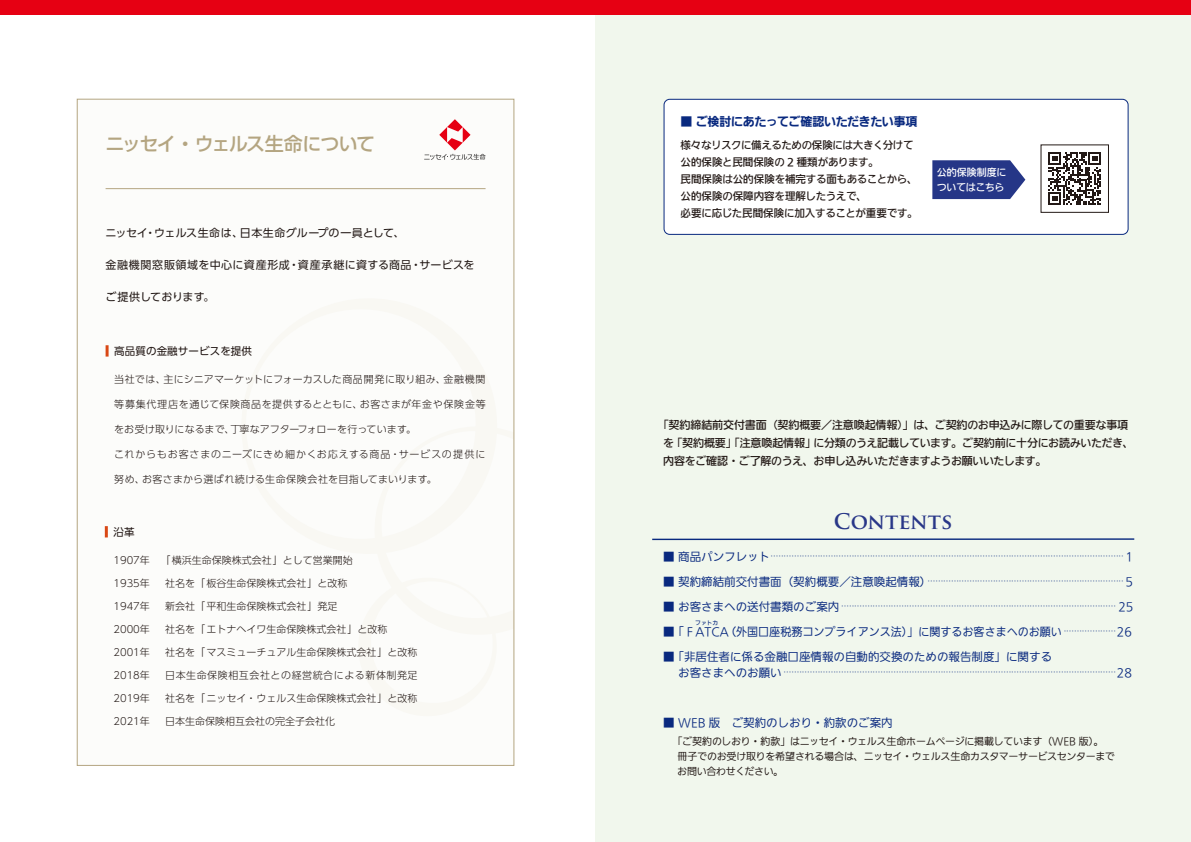
<style>
.page{position:relative;width:1191px;height:842px;background:#fff}
.page>*{position:absolute;margin:0;border:0;box-sizing:border-box;transform-origin:0 0}
.t1{font:700 21px "Trajan Pro";color:#293788}
.t2{font:500 19px "UD Shin Go Pro";letter-spacing:-.065em;color:#b4a581}
.t3{font:700 12px "Iwa UD Go Dsp Pro";letter-spacing:-.035em;color:#09297f}
.t4{font:100 11.5px "Iwa UD Go Hon Pro";color:#09297f}
.t5{font:500 11px/18px "Iwa UD Go Hon Pro";letter-spacing:-.025em;color:#231916}
.t6{font:11px "UD Shin Go Pro";letter-spacing:.035em;color:#231916}
.t7{font:11px "UD Shin Go Pro";letter-spacing:.005em;color:#231916}
.t8{font:11px "UD Shin Go Pro";letter-spacing:-.005em;color:#231916}
.t9{font:500 10.5px/17px "Iwa UD Go Hon Pro";letter-spacing:-.02em;color:#231916}
.t10{font:10.5px "UD Shin Go Pro";letter-spacing:.01em;color:#1f1411}
.t11{font:300 10px "UD Shin Go Pro";color:#231916}
.t12{font:100 10px/15px "Iwa UD Go Hon Pro";letter-spacing:-.03em;color:#231916}
.t13{font:300 10px "UD Shin Go Pro";letter-spacing:.055em;color:#231916}
.t14{font:300 10px "UD Shin Go Pro";letter-spacing:.075em;color:#231916}
.t15{font:300 10px "UD Shin Go Pro";letter-spacing:.025em;color:#231916}
.t16{font:500 10px/14.8px "Iwa UD Go Hon Pro";letter-spacing:-.025em;color:#fff}
.t17{font:100 8px "Iwa UD Go Hon Pro";color:#09297f}
.t18{font:100 5.8px "Iwa UD Go Hon Pro";color:#09297f}
.s1{font-size:11.5px}
</style>
<div class="page">
<div style="left:77px;top:99px;width:437px;height:666px;background:#fcfcfa"></div>
<svg style="left:106px;top:345px;width:3px;height:12px"></svg>
<svg style="left:105px;top:526px;width:3px;height:11px"></svg>
<hr style="left:106px;top:188px;width:379px;height:1px;background:#b4a581">
<svg style="left:424px;top:119px;width:61px;height:41px"></svg>
<div style="left:595px;top:14px;width:596px;height:828px;background:#f1f7ed"></div>
<div style="left:0;top:0;width:1191px;height:14px;background:#e60013"></div>
<svg style="left:652px;top:538px;width:483px;height:3px"></svg>
<div style="left:664px;top:99px;width:464px;height:135px;background:#fff;border-radius:6px"></div>
<div style="left:663px;top:99px;width:465px;height:136px;border:1px solid #09297f;border-radius:6px"></div>
<svg style="left:932px;top:160px;width:93px;height:39px"></svg>
<svg style="left:1048px;top:152px;width:53px;height:53px"></svg>
<h2 class="t2" style="left:106px;top:128px;width:271px">ニッセイ・ウェルス生命について</h2>
<h3 class="t7" style="left:106px;top:224px;width:300px">ニッセイ・ウェルス生命は、日本生命グループの一員として、</h3>
<h3 class="t6" style="left:106px;top:256px;width:370px">金融機関窓販領域を中心に資産形成・資産承継に資する商品・サービスを</h3>
<h3 class="t8" style="left:106px;top:288px;width:111px">ご提供しております。</h3>
<h3 class="t10" style="left:114px;top:343px;width:139px">高品質の金融サービスを提供</h3>
<p class="t11" style="left:114px;top:371px;width:373px">当社では、主にシニアマーケットにフォーカスした商品開発に取り組み、金融機関</p>
<p class="t13" style="left:114px;top:396px;width:373px">等募集代理店を通じて保険商品を提供するとともに、お客さまが年金や保険金等</p>
<p class="t11" style="left:114px;top:421px;width:303px">をお受け取りになるまで、丁寧なアフターフォローを行っています。</p>
<p class="t14" style="left:114px;top:446px;width:373px">これからもお客さまのニーズにきめ細かくお応えする商品・サービスの提供に</p>
<p class="t15" style="left:114px;top:471px;width:324px">努め、お客さまから選ばれ続ける生命保険会社を目指してまいります。</p>
<h3 class="t10" style="left:113px;top:524px;width:23px">沿革</h3>
<p class="t11" style="left:113px;top:552px;width:241px">1907年 「横浜生命保険株式会社」として営業開始</p>
<p class="t11" style="left:113px;top:575px;width:38px">1935年</p>
<p class="t11" style="left:165px;top:575px;width:184px">社名を「板谷生命保険株式会社」と改称</p>
<p class="t11" style="left:113px;top:598px;width:38px">1947年</p>
<p class="t11" style="left:165px;top:598px;width:174px">新会社「平和生命保険株式会社」発足</p>
<p class="t11" style="left:113px;top:621px;width:38px">2000年</p>
<p class="t11" style="left:165px;top:621px;width:224px">社名を「エトナヘイワ生命保険株式会社」と改称</p>
<p class="t11" style="left:113px;top:644px;width:38px">2001年</p>
<p class="t11" style="left:165px;top:644px;width:254px">社名を「マスミューチュアル生命保険株式会社」と改称</p>
<p class="t11" style="left:113px;top:667px;width:38px">2018年</p>
<p class="t13" style="left:165px;top:667px;width:254px">日本生命保険相互会社との経営統合による新体制発足</p>
<p class="t11" style="left:113px;top:690px;width:38px">2019年</p>
<p class="t11" style="left:165px;top:690px;width:254px">社名を「ニッセイ・ウェルス生命保険株式会社」と改称</p>
<p class="t11" style="left:113px;top:713px;width:38px">2021年</p>
<p class="t11" style="left:165px;top:713px;width:171px">日本生命保険相互会社の完全子会社化</p>
<h3 class="t3" style="left:680px;top:113px;width:238px">■ ご検討にあたってご確認いただきたい事項</h3>
<h3 class="t9" style="left:680px;top:136px;width:239px">様々なリスクに備えるための保険には大きく分けて公的保険と民間保険の 2 種類があります。<br>民間保険は公的保険を補完する面もあることから、公的保険の保障内容を理解したうえで、<br>必要に応じた民間保険に加入することが重要です。</h3>
<p class="t16" style="left:936px;top:165px;width:71px">公的保険制度についてはこちら</p>
<h3 class="t5" style="left:663px;top:416px;width:472px;text-indent:-5px">「契約締結前交付書面（契約概要／注意喚起情報）」は、ご契約のお申込みに際しての重要な事項を「契約概要」「注意喚起情報」に分類のうえ記載しています。ご契約前に十分にお読みいただき、内容をご確認・ご了解のうえ、お申し込みいただきますようお願いいたします。</h3>
<h1 class="t1" style="left:834px;top:508px;width:120px">CONTENTS</h1>
<p class="t17" style="left:663px;top:548px;width:471px"><span class="s1">■ 商品パンフレット</span>....................................................................................................................................... <span class="s1">1</span></p>
<p class="t17" style="left:663px;top:573px;width:471px"><span class="s1">■ 契約締結前交付書面（契約概要／注意喚起情報）</span>........................................................................... <span class="s1">5</span></p>
<p class="t17" style="left:663px;top:598px;width:472px"><span class="s1">■ お客さまへの送付書類のご案内</span> ......................................................................................................... <span class="s1">25</span></p>
<h3 class="t4" style="left:663px;top:623px;width:470px">■ 「 F ATCA（外国口座税務コンプライアンス法）」に関するお客さまへのお願い <sup>....................</sup>26</h3>
<p class="t18" style="left:695px;top:618px;width:24px">ファトカ</p>
<h3 class="t4" style="left:663px;top:648px;width:390px">■ 「非居住者に係る金融口座情報の自動的交換のための報告制度」に関する</h3>
<p class="t17" style="left:663px;top:664px;width:470px"><span class="s1">　 お客さまへのお願い</span> ...............................................................................................................................<span class="s1">28</span></p>
<h3 class="t4" style="left:663px;top:714px;width:231px">■ WEB 版　ご契約のしおり・約款のご案内</h3>
<p class="t12" style="left:677px;top:734px;width:439px;text-indent:-5px">「ご契約のしおり・約款」はニッセイ・ウェルス生命ホームページに掲載しています（WEB 版）。冊子でのお受け取りを希望される場合は、ニッセイ・ウェルス生命カスタマーサービスセンターまでお問い合わせください。</p>
</div>
